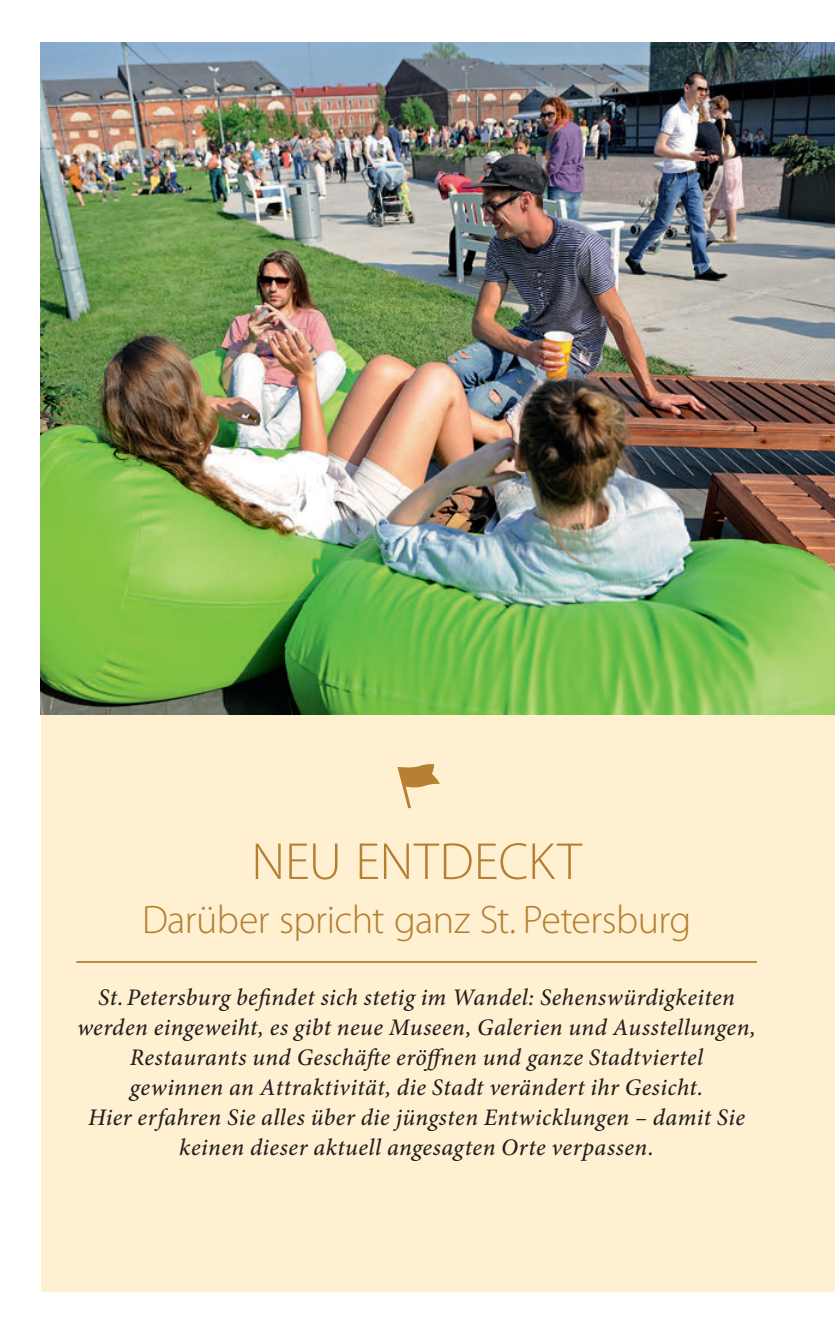
<style>
.page{position:relative;width:835px;height:1332px;background:#fff}
.page>*{position:absolute;margin:0;border:0;box-sizing:border-box;transform-origin:0 0}
.t1{font:300 52.5px "Myriad Pro";color:#b67f32}
.t2{font:300 40px "Myriad Pro";letter-spacing:-.015em;color:#b67f32}
.t3{font:italic 500 23.75px/30px "Minion Pro";letter-spacing:.02em;color:#231f20;text-align:center}
</style>
<div class="page">
<div style="left:41px;top:43px;width:794px;height:1248px;background:#fef0d0"></div>
<hr style="left:76px;top:961px;width:681px;height:2px;background:#b67f32">
<svg style="left:397px;top:764px;width:43px;height:44px"></svg>
<img style="left:41px;top:43px;width:794px;height:671px">
<p class="t1" style="left:251px;top:832px;width:332px">Neu entdeckt</p>
<p class="t2" style="left:142px;top:897px;width:550px">Darüber spricht ganz St. Petersburg</p>
<p class="t3" style="left:77px;top:982px;width:680px">St. Petersburg befindet sich stetig im Wandel: Sehenswürdigkeiten werden eingeweiht, es gibt neue Museen, Galerien und Ausstellungen, Restaurants und Geschäfte eröffnen und ganze Stadtviertel<br>gewinnen an Attraktivität, die Stadt verändert ihr Gesicht.<br>Hier erfahren Sie alles über die jüngsten Entwicklungen – damit Sie keinen dieser aktuell angesagten Orte verpassen.</p>
</div>
